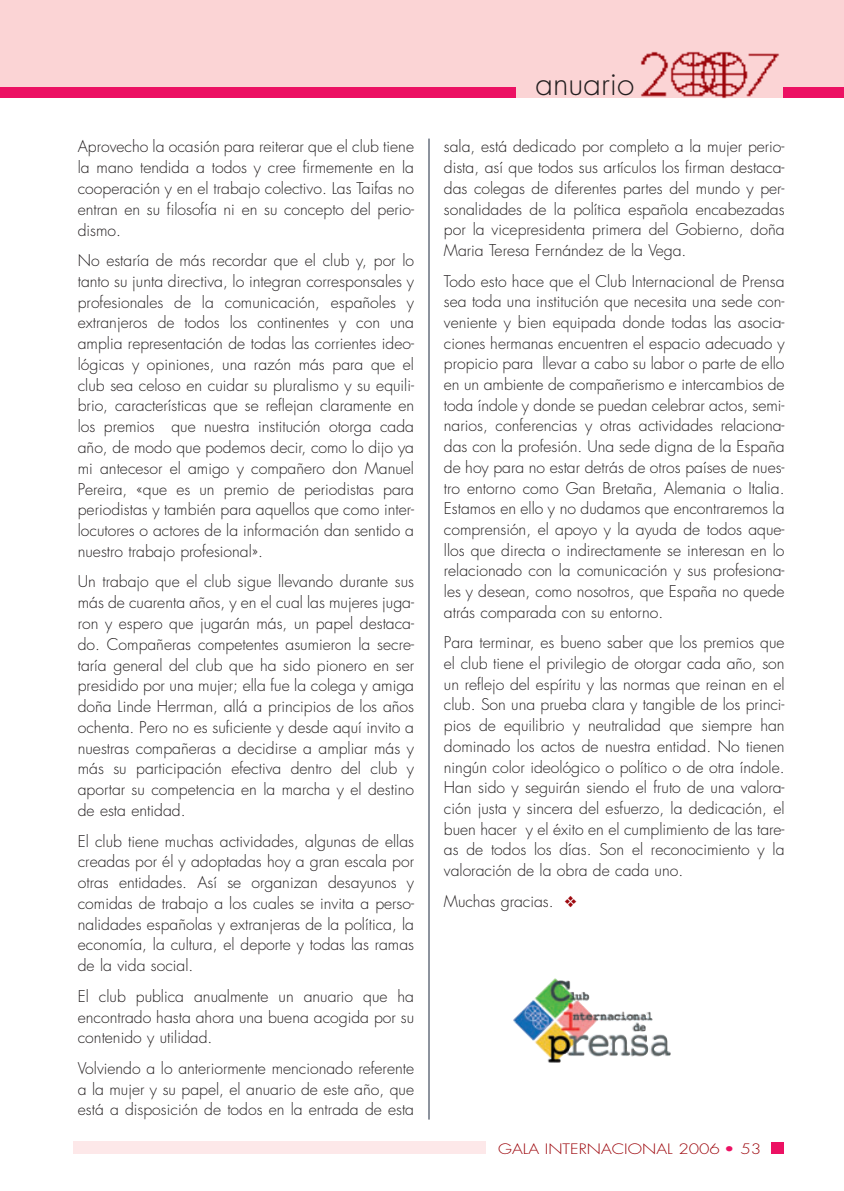
<style>
.page{position:relative;width:844px;height:1191px;background:#fff}
.page>*{position:absolute;margin:0;border:0;box-sizing:border-box;transform-origin:0 0}
.t1{font:300 31.5px "Futura";color:#231f20}
.t2{font:300 15.75px/20.8px "Futura";color:#231f20;text-align:justify}
.t3{font:300 14px "Futura";color:#9d070d;scale:1.2 1}
.s1{color:#9d070d}
.s2{color:#ec1163}
</style>
<div class="page">
<div style="left:0;top:0;width:843px;height:98px;background:#fbd4d5"></div>
<div style="left:0;top:88px;width:843px;height:10px;background:#ec1163"></div>
<div style="left:515px;top:85px;width:267px;height:13px;background:#fbd4d5"></div>
<div style="left:771px;top:1141px;width:12px;height:12px;background:#ec1163"></div>
<img style="left:640px;top:51px;width:143px;height:48px">
<div style="left:74px;top:1141px;width:411px;height:12px;background:#fde8e9"></div>
<hr style="left:428px;top:139px;width:2px;height:980px;background:#7d8490">
<img style="left:578px;top:993px;width:61px;height:25px">
<p class="t2" style="left:78px;top:138px;width:338px">Aprovecho la ocasión para reiterar que el club tiene la mano tendida a todos y cree firmemente en la cooperación y en el trabajo colectivo. Las Taifas no entran en su filosofía ni en su concepto del perio&shy;dismo.</p>
<p class="t2" style="left:78px;top:251px;width:338px">No estaría de más recordar que el club y, por lo tanto su junta directiva, lo integran corresponsales y profesionales de la comunicación, españoles y extranjeros de todos los continentes y con una amplia representación de todas las corrientes ideo&shy;lógicas y opiniones, una razón más para que el club sea celoso en cuidar su pluralismo y su equili&shy;brio, características que se reflejan claramente en los premios que nuestra institución otorga cada año, de modo que podemos decir, como lo dijo ya mi antecesor el amigo y compañero don Manuel Pereira, «que es un premio de periodistas para periodistas y también para aquellos que como inter&shy;locutores o actores de la información dan sentido a nuestro trabajo profesional».</p>
<p class="t2" style="left:78px;top:572px;width:338px">Un trabajo que el club sigue llevando durante sus más de cuarenta años, y en el cual las mujeres juga&shy;ron y espero que jugarán más, un papel destaca&shy;do. Compañeras competentes asumieron la secre&shy;taría general del club que ha sido pionero en ser presidido por una mujer; ella fue la colega y amiga doña Linde Herrman, allá a principios de los años ochenta. Pero no es suficiente y desde aquí invito a nuestras compañeras a decidirse a ampliar más y más su participación efectiva dentro del club y aportar su competencia en la marcha y el destino de esta entidad.</p>
<p class="t2" style="left:78px;top:831px;width:338px">El club tiene muchas actividades, algunas de ellas creadas por él y adoptadas hoy a gran escala por otras entidades. Así se organizan desayunos y comidas de trabajo a los cuales se invita a perso&shy;nalidades españolas y extranjeras de la política, la economía, la cultura, el deporte y todas las ramas de la vida social.</p>
<p class="t2" style="left:78px;top:987px;width:338px">El club publica anualmente un anuario que ha encontrado hasta ahora una buena acogida por su contenido y utilidad.</p>
<p class="t2" style="left:78px;top:1059px;width:338px">Volviendo a lo anteriormente mencionado referente a la mujer y su papel, el anuario de este año, que está a disposición de todos en la entrada de esta</p>
<h1 class="t1" style="left:535px;top:69px;width:100px">anuario</h1>
<p class="t2" style="left:444px;top:138px;width:342px">sala, está dedicado por completo a la mujer perio&shy;dista, así que todos sus artículos los firman destaca&shy;das colegas de diferentes partes del mundo y per&shy;sonalidades de la política española encabezadas por la vicepresidenta primera del Gobierno, doña Maria Teresa Fernández de la Vega.</p>
<p class="t2" style="left:444px;top:272px;width:342px">Todo esto hace que el Club Internacional de Prensa sea toda una institución que necesita una sede con&shy;veniente y bien equipada donde todas las asocia&shy;ciones hermanas encuentren el espacio adecuado y propicio para llevar a cabo su labor o parte de ello en un ambiente de compañerismo e intercambios de toda índole y donde se puedan celebrar actos, semi&shy;narios, conferencias y otras actividades relaciona&shy;das con la profesión. Una sede digna de la España de hoy para no estar detrás de otros países de nues&shy;tro entorno como Gan Bretaña, Alemania o Italia.<br>Estamos en ello y no dudamos que encontraremos la comprensión, el apoyo y la ayuda de todos aque&shy;llos que directa o indirectamente se interesan en lo relacionado con la comunicación y sus profesiona&shy;les y desean, como nosotros, que España no quede atrás comparada con su entorno.</p>
<p class="t2" style="left:444px;top:633px;width:342px">Para terminar, es bueno saber que los premios que el club tiene el privilegio de otorgar cada año, son un reflejo del espíritu y las normas que reinan en el club. Son una prueba clara y tangible de los princi&shy;pios de equilibrio y neutralidad que siempre han dominado los actos de nuestra entidad. No tienen ningún color ideológico o político o de otra índole.<br>Han sido y seguirán siendo el fruto de una valora&shy;ción justa y sincera del esfuerzo, la dedicación, el buen hacer y el éxito en el cumplimiento de las tare&shy;as de todos los días. Son el reconocimiento y la valoración de la obra de cada uno.</p>
<p class="t2" style="left:444px;top:892px;width:134px">Muchas gracias. <span class="s1">❖</span></p>
<p class="t3" style="left:498px;top:1142px;width:220px">GALA INTERNACIONAL 2006 <span class="s2">•</span> 53</p>
</div>
